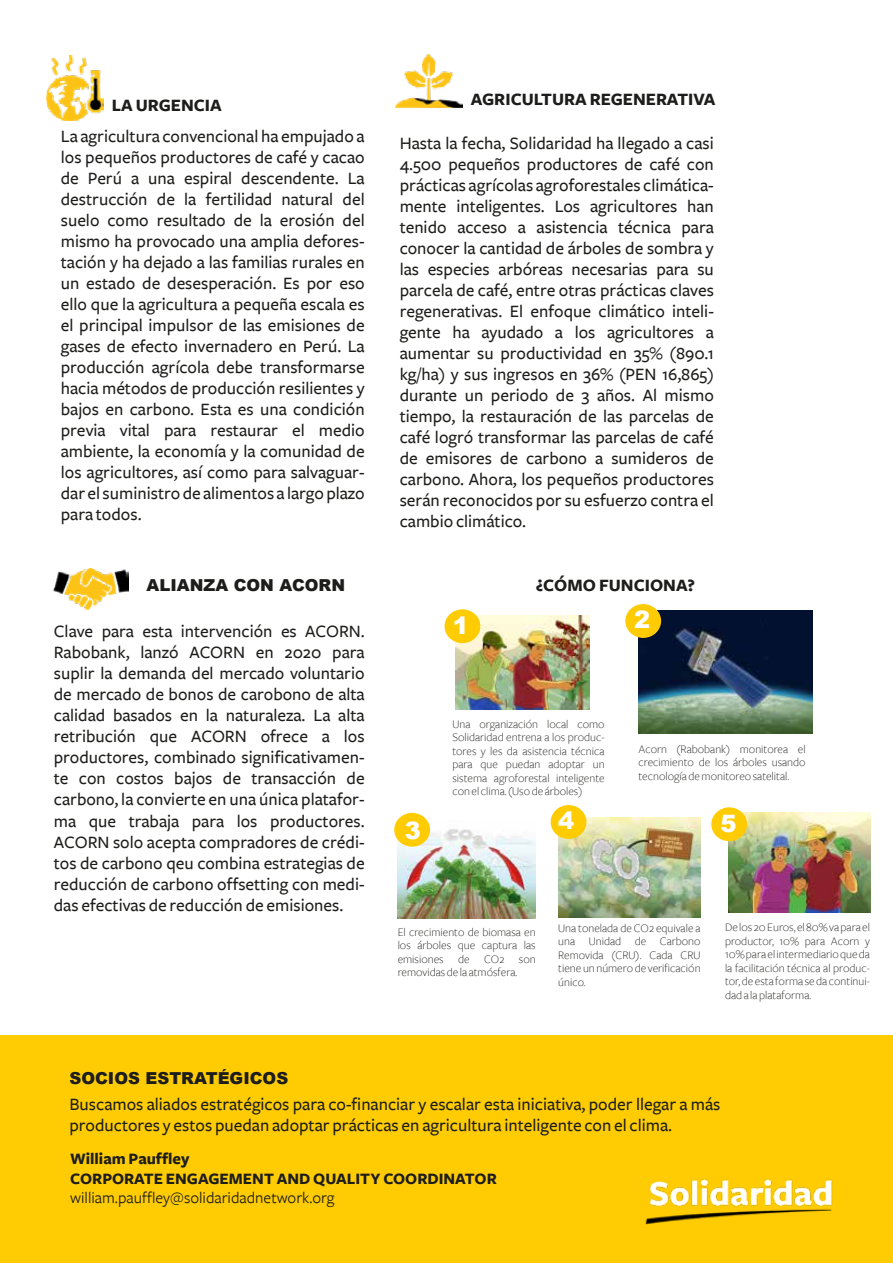
<style>
.page{position:relative;width:893px;height:1263px;background:#fff}
.page>*{position:absolute;margin:0;border:0;box-sizing:border-box;transform-origin:0 0}
.t1{font:900 24px "Arial";color:#fff}
.t2{font:500 18px/21px "Freight Sans";color:#1d1d1b;text-align:justify}
.t3{font:700 18px "Freight Sans";color:#1d1d1b}
.t4{font:700 16.5px/19.5px "Freight Sans";color:#1d1d1b}
.t5{font:16.5px "Freight Sans";color:#1d1d1b}
.t6{font:900 16.5px "Arial";color:#1d1d1b}
.t7{font:300 12px/13.5px "Freight Sans";color:#1d1d1b;text-align:justify}
</style>
<div class="page">
<img style="left:559px;top:817px;width:142px;height:100px">
<img style="left:398px;top:822px;width:138px;height:97px">
<img style="left:456px;top:615px;width:134px;height:95px">
<div style="left:445px;top:609px;width:35px;height:34px;background:#ffcc03;border-radius:50%"></div>
<div style="left:394px;top:813px;width:36px;height:34px;background:#ffcc03;border-radius:50%"></div>
<div style="left:551px;top:805px;width:35px;height:34px;background:#ffcc03;border-radius:50%"></div>
<img style="left:728px;top:812px;width:142px;height:100px">
<div style="left:711px;top:807px;width:36px;height:34px;background:#ffcc03;border-radius:50%"></div>
<img style="left:638px;top:611px;width:174px;height:122px">
<div style="left:625px;top:604px;width:36px;height:34px;background:#ffcc03;border-radius:50%"></div>
<img style="left:46px;top:55px;width:57px;height:65px">
<img style="left:395px;top:55px;width:68px;height:53px">
<img style="left:54px;top:568px;width:74px;height:41px">
<div style="left:0;top:1034px;width:893px;height:229px;background:#ffcc03"></div>
<img style="left:645px;top:1179px;width:187px;height:46px">
<p class="t3" style="left:112px;top:96px;width:112px">LA URGENCIA</p>
<p class="t2" style="left:61px;top:126px;width:305px">La agricultura convencional ha empujado a los pequeños productores de café y cacao de Perú a una espiral descendente. La destrucción de la fertilidad natural del suelo como resultado de la erosión del mismo ha provocado una amplia defores&shy;tación y ha dejado a las familias rurales en un estado de desesperación. Es por eso ello que la agricultura a pequeña escala es el principal impulsor de las emisiones de gases de efecto invernadero en Perú. La producción agrícola debe transformarse hacia métodos de producción resilientes y bajos en carbono. Esta es una condición previa vital para restaurar el medio ambiente, la economía y la comunidad de los agricultores, así como para salvaguar&shy;dar el suministro de alimentos a largo plazo para todos.</p>
<p class="t6" style="left:147px;top:573px;width:200px">ALIANZA CON ACORN</p>
<p class="t2" style="left:54px;top:621px;width:312px">Clave para esta intervención es ACORN.<br>Rabobank, lanzó ACORN en 2020 para suplir la demanda del mercado voluntario de mercado de bonos de carobono de alta calidad basados en la naturaleza. La alta retribución que ACORN ofrece a los productores, combinado significativamen&shy;te con costos bajos de transacción de carbono, la convierte en una única platafor&shy;ma que trabaja para los productores.<br>ACORN solo acepta compradores de crédi&shy;tos de carbono qeu combina estrategias de reducción de carbono offsetting con medi&shy;das efectivas de reducción de emisiones.</p>
<p class="t3" style="left:471px;top:89px;width:246px">AGRICULTURA REGENERATIVA</p>
<p class="t2" style="left:400px;top:133px;width:316px">Hasta la fecha, Solidaridad ha llegado a casi 4.500 pequeños productores de café con prácticas agrícolas agroforestales climática&shy;mente inteligentes. Los agricultores han tenido acceso a asistencia técnica para conocer la cantidad de árboles de sombra y las especies arbóreas necesarias para su parcela de café, entre otras prácticas claves regenerativas. El enfoque climático inteli&shy;gente ha ayudado a los agricultores a aumentar su productividad en 35% (890.1 kg/ha) y sus ingresos en 36% (PEN 16,865) durante un periodo de 3 años. Al mismo tiempo, la restauración de las parcelas de café logró transformar las parcelas de café de emisores de carbono a sumideros de carbono. Ahora, los pequeños productores serán reconocidos por su esfuerzo contra el cambio climático.</p>
<h1 class="t1" style="left:453px;top:608px;width:18px">1</h1>
<p class="t3" style="left:536px;top:575px;width:161px">¿CÓMO FUNCIONA?</p>
<h1 class="t1" style="left:634px;top:602px;width:18px">2</h1>
<h1 class="t1" style="left:405px;top:812px;width:18px">3</h1>
<p class="t7" style="left:452px;top:717px;width:154px">Una organización local como Solidaridad entrena a los produc&shy;tores y les da asistencia técnica para que puedan adoptar un sistema agroforestal inteligente con el clima. (Uso de árboles)</p>
<h1 class="t1" style="left:558px;top:803px;width:18px">4</h1>
<p class="t7" style="left:638px;top:742px;width:169px">Acorn (Rabobank) monitorea el crecimiento de los árboles usando tecnología de monitoreo satelital.</p>
<h1 class="t1" style="left:720px;top:805px;width:18px">5</h1>
<p class="t7" style="left:398px;top:925px;width:139px">El crecimiento de biomasa en los árboles que captura las emisiones de CO2 son removidas de la atmósfera.</p>
<p class="t7" style="left:558px;top:921px;width:144px">Una tonelada de CO2 equivale a una Unidad de Carbono Removida (CRU). Cada CRU tiene un número de verificación único.</p>
<p class="t7" style="left:725px;top:921px;width:147px">De los 20 Euros, el 80% va para el productor, 10% para Acorn y 10% para el intermediario que da la facilitación técnica al produc&shy;tor, de esta forma se da continui&shy;dad a la plataforma.</p>
<p class="t6" style="left:69px;top:1066px;width:220px">SOCIOS ESTRATÉGICOS</p>
<p class="t2" style="left:69px;top:1094px;width:652px">Buscamos aliados estratégicos para co-financiar y escalar esta iniciativa, poder llegar a más productores y estos puedan adoptar prácticas en agricultura inteligente con el clima.</p>
<p class="t4" style="left:70px;top:1150px;width:428px">William Pauffley<br>CORPORATE ENGAGEMENT AND QUALITY COORDINATOR</p>
<p class="t5" style="left:70px;top:1189px;width:266px">william.pauffley@solidaridadnetwork.org</p>
</div>
